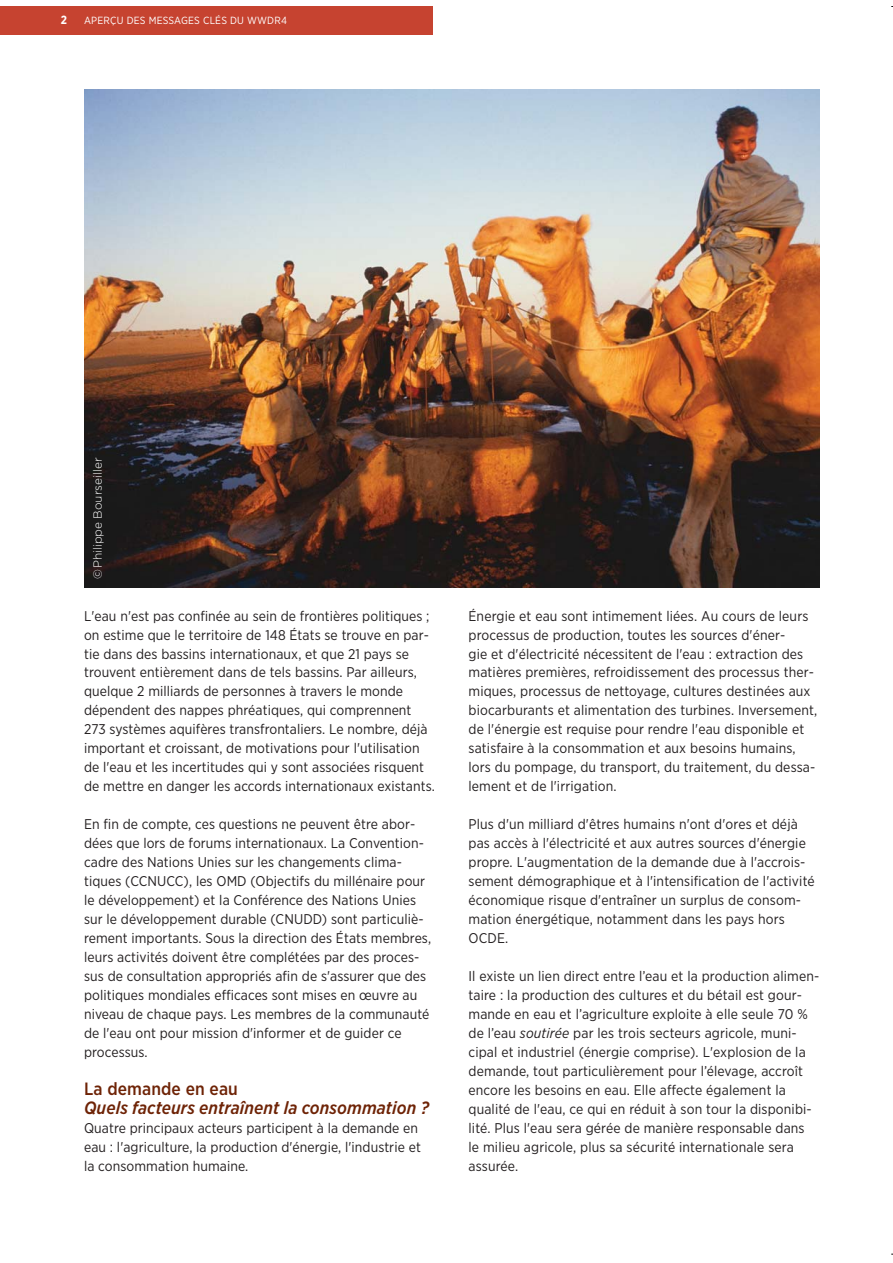
<style>
.page{position:relative;width:893px;height:1263px;background:#fff}
.page>*{position:absolute;margin:0;border:0;box-sizing:border-box;transform-origin:0 0}
.t1{font:italic 500 17.85px "Gotham Narrow";letter-spacing:.005em;color:#6e2306}
.t2{font:500 17.85px "Gotham Narrow";letter-spacing:.005em;color:#6e2306}
.t3{font:14.1px/18.9px "Gotham Narrow";letter-spacing:.005em;color:#231f20}
.t4{font:300 11.85px "Gotham";letter-spacing:-.005em;color:#fff}
.t5{font:700 11.85px "Gotham Narrow";color:#fff}
.t6{font:10.35px "Gotham Narrow";letter-spacing:.02em;color:#fff}
.s1{font-style:italic}
</style>
<div class="page">
<div style="left:0;top:6px;width:433px;height:29px;background:#c64330"></div>
<img style="left:84px;top:89px;width:735px;height:498px">
<p class="t5" style="left:61px;top:16px;width:8px">2</p>
<p class="t6" style="left:84px;top:16px;width:204px">APERÇU DES MESSAGES CLÉS DU WWDR4</p>
<p class="t4" style="left:93px;top:579px;width:123px;rotate:-90deg">© Philippe Bourseiller</p>
<p class="t3" style="left:84px;top:607px;width:352px">L'eau n'est pas confinée au sein de frontières politiques ; on estime que le territoire de 148 États se trouve en par&shy;tie dans des bassins internationaux, et que 21 pays se trouvent entièrement dans de tels bassins. Par ailleurs, quelque 2 milliards de personnes à travers le monde dépendent des nappes phréatiques, qui comprennent 273 systèmes aquifères transfrontaliers. Le nombre, déjà important et croissant, de motivations pour l'utilisation de l'eau et les incertitudes qui y sont associées risquent de mettre en danger les accords internationaux existants.</p>
<p class="t3" style="left:84px;top:815px;width:349px">En fin de compte, ces questions ne peuvent être abor&shy;dées que lors de forums internationaux. La Convention&shy;cadre des Nations Unies sur les changements clima&shy;tiques (CCNUCC), les OMD (Objectifs du millénaire pour le développement) et la Conférence des Nations Unies sur le développement durable (CNUDD) sont particuliè&shy;rement importants. Sous la direction des États membres, leurs activités doivent être complétées par des proces&shy;sus de consultation appropriés afin de s'assurer que des politiques mondiales efficaces sont mises en œuvre au niveau de chaque pays. Les membres de la communauté de l'eau ont pour mission d'informer et de guider ce processus.</p>
<p class="t2" style="left:84px;top:1082px;width:155px">La demande en eau</p>
<p class="t1" style="left:84px;top:1101px;width:346px">Quels facteurs entraînent la consommation ?</p>
<p class="t3" style="left:84px;top:1119px;width:338px">Quatre principaux acteurs participent à la demande en eau : l'agriculture, la production d'énergie, l'industrie et la consommation humaine.</p>
<p class="t3" style="left:468px;top:607px;width:350px">Énergie et eau sont intimement liées. Au cours de leurs processus de production, toutes les sources d'éner-<br>gie et d'électricité nécessitent de l'eau : extraction des matières premières, refroidissement des processus ther&shy;miques, processus de nettoyage, cultures destinées aux biocarburants et alimentation des turbines. Inversement, de l'énergie est requise pour rendre l'eau disponible et satisfaire à la consommation et aux besoins humains, lors du pompage, du transport, du traitement, du dessa&shy;lement et de l'irrigation.</p>
<p class="t3" style="left:468px;top:815px;width:348px">Plus d'un milliard d'êtres humains n'ont d'ores et déjà pas accès à l'électricité et aux autres sources d'énergie propre. L'augmentation de la demande due à l'accrois&shy;sement démographique et à l'intensification de l'activité économique risque d'entraîner un surplus de consom&shy;mation énergétique, notamment dans les pays hors OCDE.</p>
<p class="t3" style="left:468px;top:967px;width:352px">Il existe un lien direct entre l’eau et la production alimen&shy;taire : la production des cultures et du bétail est gour&shy;mande en eau et l’agriculture exploite à elle seule 70 % de l’eau <span class="s1">soutirée</span> par les trois secteurs agricole, muni&shy;cipal et industriel (énergie comprise). L'explosion de la demande, tout particulièrement pour l’élevage, accroît encore les besoins en eau. Elle affecte également la qualité de l'eau, ce qui en réduit à son tour la disponibi&shy;lité. Plus l'eau sera gérée de manière responsable dans<br>le milieu agricole, plus sa sécurité internationale sera assurée.</p>
</div>
